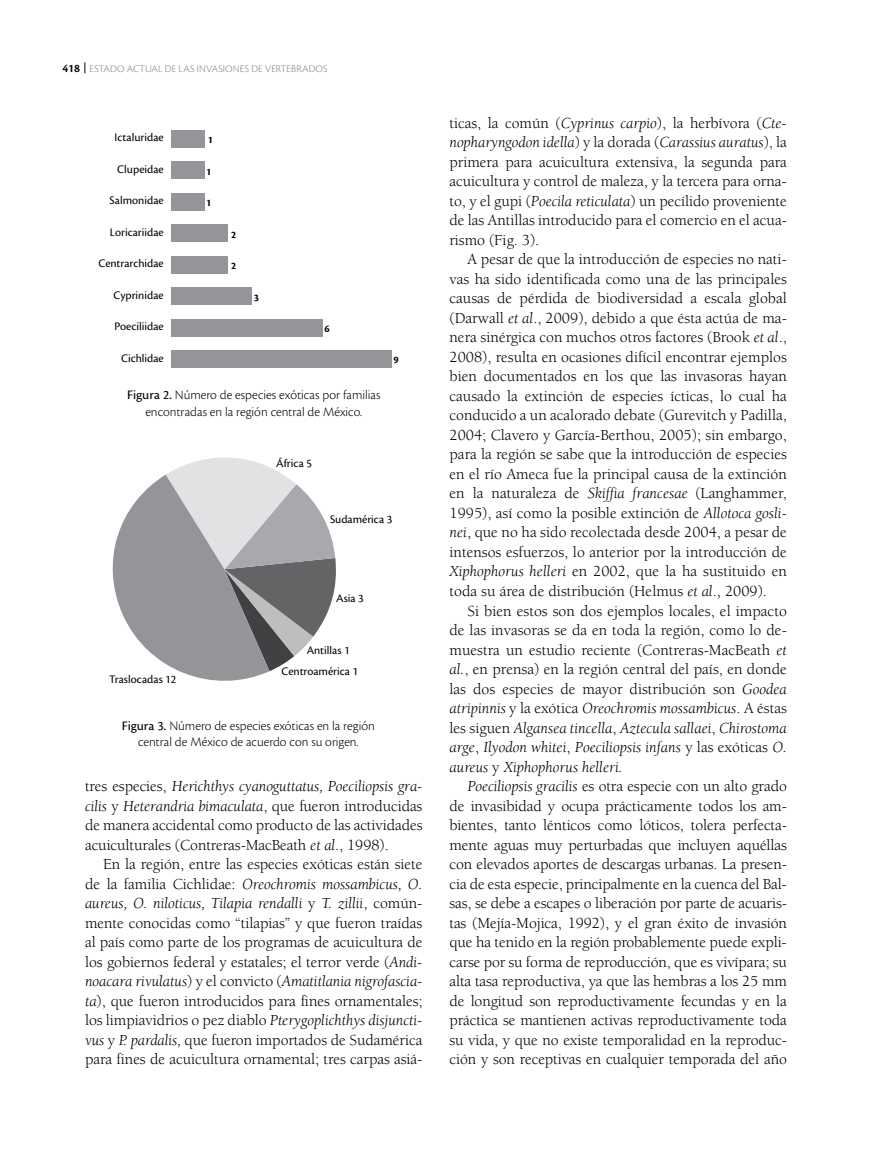
<style>
.page{position:relative;width:872px;height:1149px;background:#fff}
.page>*{position:absolute;margin:0;border:0;box-sizing:border-box;transform-origin:0 0}
.t1{font:15.75px/19.5px "Berkeley Std";letter-spacing:-.005em;color:#000;text-align:justify}
.t2{font:300 13.5px/16.2px "Cronos Pro";color:#000;text-align:center}
.t3{font:12px/20.4px "Cronos Pro";color:#000}
.t4{font:300 10.5px "Cronos Pro";letter-spacing:.01em;color:#808285}
.t5{font:700 10.5px "Cronos Pro";color:#000}
.s1{font-family:"Cronos Pro Semibold Capt";font-weight:400;font-size:12px;color:#000}
.s2{font-family:"Cronos Pro Capt";font-weight:400}
.s3{font-style:italic}
</style>
<div class="page">
<div style="left:171px;top:350px;width:220px;height:18px;background:#939598"></div>
<div style="left:171px;top:319px;width:151px;height:17px;background:#939598"></div>
<div style="left:171px;top:287px;width:81px;height:18px;background:#939598"></div>
<div style="left:171px;top:256px;width:57px;height:17px;background:#939598"></div>
<div style="left:171px;top:225px;width:57px;height:17px;background:#939598"></div>
<div style="left:171px;top:193px;width:33px;height:17px;background:#939598"></div>
<div style="left:171px;top:162px;width:33px;height:17px;background:#939598"></div>
<div style="left:171px;top:130px;width:33px;height:17px;background:#939598"></div>
<svg style="left:112px;top:457px;width:224px;height:224px"></svg>
<p class="t4" style="left:62px;top:63px;width:267px"><span class="s1">418</span> estado actual de las invasiones de vertebrados</p>
<p class="t3" style="left:114px;top:127px;width:51px">Ictaluridae</p>
<p class="t3" style="left:117px;top:159px;width:48px">Clupeidae</p>
<p class="t3" style="left:110px;top:190px;width:56px">Salmonidae</p>
<p class="t3" style="left:110px;top:222px;width:55px">Loricariidae</p>
<p class="t3" style="left:98px;top:253px;width:67px">Centrarchidae</p>
<p class="t3" style="left:113px;top:285px;width:52px">Cyprinidae</p>
<p class="t3" style="left:114px;top:316px;width:51px">Poeciliidae</p>
<p class="t3" style="left:121px;top:348px;width:44px">Cichlidae</p>
<p class="t5" style="left:208px;top:134px;width:7px">1</p>
<p class="t5" style="left:206px;top:165px;width:7px">1</p>
<p class="t5" style="left:206px;top:197px;width:7px">1</p>
<p class="t5" style="left:231px;top:228px;width:7px">2</p>
<p class="t5" style="left:231px;top:260px;width:7px">2</p>
<p class="t5" style="left:254px;top:291px;width:7px">3</p>
<p class="t5" style="left:324px;top:322px;width:7px">6</p>
<p class="t2" style="left:127px;top:387px;width:255px"><span class="s2">Figura 2.</span> Número de especies exóticas por familias encontradas en la región central de México.</p>
<p class="t3" style="left:276px;top:453px;width:37px">África 5</p>
<p class="t5" style="left:394px;top:354px;width:7px">9</p>
<p class="t3" style="left:330px;top:509px;width:64px">Sudamérica 3</p>
<p class="t3" style="left:336px;top:588px;width:29px">Asia 3</p>
<p class="t3" style="left:281px;top:640px;width:78px;text-indent:25px">Antillas 1<br>Centroamérica 1</p>
<p class="t3" style="left:109px;top:668px;width:69px">Traslocadas 12</p>
<p class="t2" style="left:122px;top:717px;width:255px"><span class="s2">Figura 3.</span> Número de especies exóticas en la región central de México de acuerdo con su origen.</p>
<p class="t1" style="left:85px;top:776px;width:339px">tres especies, <span class="s3">Herichthys cyanoguttatus, Poeciliopsis gra&shy;cilis</span> y <span class="s3">Heterandria bimaculata</span>, que fueron introducidas de manera accidental como producto de las actividades acuiculturales (Contreras-MacBeath <span class="s3">et al</span>., 1998).</p>
<p class="t1" style="left:85px;top:854px;width:339px;text-indent:18px">En la región, entre las especies exóticas están siete de la familia Cichlidae: <span class="s3">Oreochromis mossambicus, O. aureus, O. niloticus, Tilapia rendalli</span> y <span class="s3">T. zillii</span>, común&shy;mente conocidas como “tilapias” y que fueron traídas al país como parte de los programas de acuicultura de los gobiernos federal y estatales; el terror verde (<span class="s3">Andi&shy;noacara rivulatus</span>) y el convicto (<span class="s3">Amatitlania nigrofascia&shy;ta</span>), que fueron introducidos para fines ornamentales; los limpiavidrios o pez diablo <span class="s3">Pterygoplichthys disjuncti&shy;vus</span> y <span class="s3">P. pardalis,</span> que fueron importados de Sudamérica para fines de acuicultura ornamental; tres carpas asiá-</p>
<p class="t1" style="left:449px;top:113px;width:339px">ticas, la común (<span class="s3">Cyprinus carpio</span>), la herbívora (<span class="s3">Cte&shy;nopharyngodon idella</span>) y la dorada (<span class="s3">Carassius auratus</span>), la primera para acuicultura extensiva, la segunda para acuicultura y control de maleza, y la tercera para orna&shy;to, y el gupi (<span class="s3">Poecila reticulata</span>) un pecílido proveniente de las Antillas introducido para el comercio en el acua&shy;rismo (Fig. 3).</p>
<p class="t1" style="left:449px;top:250px;width:339px;text-indent:18px">A pesar de que la introducción de especies no nati&shy;vas ha sido identificada como una de las principales causas de pérdida de biodiversidad a escala global (Darwall <span class="s3">et al</span>., 2009), debido a que ésta actúa de ma&shy;nera sinérgica con muchos otros factores (Brook <span class="s3">et al</span>., 2008), resulta en ocasiones difícil encontrar ejemplos bien documentados en los que las invasoras hayan causado la extinción de especies ícticas, lo cual ha conducido a un acalorado debate (Gurevitch y Padilla, 2004; Clavero y García-Berthou, 2005); sin embargo, para la región se sabe que la introducción de especies en el río Ameca fue la principal causa de la extinción en la naturaleza de <span class="s3">Skiffia francesae</span> (Langhammer, 1995), así como la posible extinción de <span class="s3">Allotoca gosli&shy;nei</span>, que no ha sido recolectada desde 2004, a pesar de intensos esfuerzos, lo anterior por la introducción de <span class="s3">Xiphophorus helleri</span> en 2002, que la ha sustituido en toda su área de distribución (Helmus <span class="s3">et al</span>., 2009).</p>
<p class="t1" style="left:449px;top:601px;width:339px;text-indent:18px">Si bien estos son dos ejemplos locales, el impacto de las invasoras se da en toda la región, como lo de&shy;muestra un estudio reciente (Contreras-MacBeath <span class="s3">et al.</span>, en prensa) en la región central del país, en donde las dos especies de mayor distribución son <span class="s3">Goodea atripinnis</span> y la exótica <span class="s3">Oreochromis mossambicus</span>. A éstas les siguen <span class="s3">Algansea tincella</span>, <span class="s3">Aztecula sallaei</span>, <span class="s3">Chirostoma arge</span>, <span class="s3">Ilyodon whitei</span>, <span class="s3">Poeciliopsis infans</span> y las exóticas <span class="s3">O. aureus</span> y <span class="s3">Xiphophorus helleri.</span></p>
<p class="t1" style="left:449px;top:776px;width:339px;text-indent:18px"><span class="s3">Poeciliopsis gracilis</span> es otra especie con un alto grado de invasibidad y ocupa prácticamente todos los am&shy;bientes, tanto lénticos como lóticos, tolera perfecta&shy;mente aguas muy perturbadas que incluyen aquéllas con elevados aportes de descargas urbanas. La presen&shy;cia de esta especie, principalmente en la cuenca del Bal&shy;sas, se debe a escapes o liberación por parte de acuaris&shy;tas (Mejía-Mojica, 1992), y el gran éxito de invasión que ha tenido en la región probablemente puede expli&shy;carse por su forma de reproducción, que es vivípara; su alta tasa reproductiva, ya que las hembras a los 25 mm de longitud son reproductivamente fecundas y en la práctica se mantienen activas reproductivamente toda su vida, y que no existe temporalidad en la reproduc&shy;ción y son receptivas en cualquier temporada del año</p>
</div>
